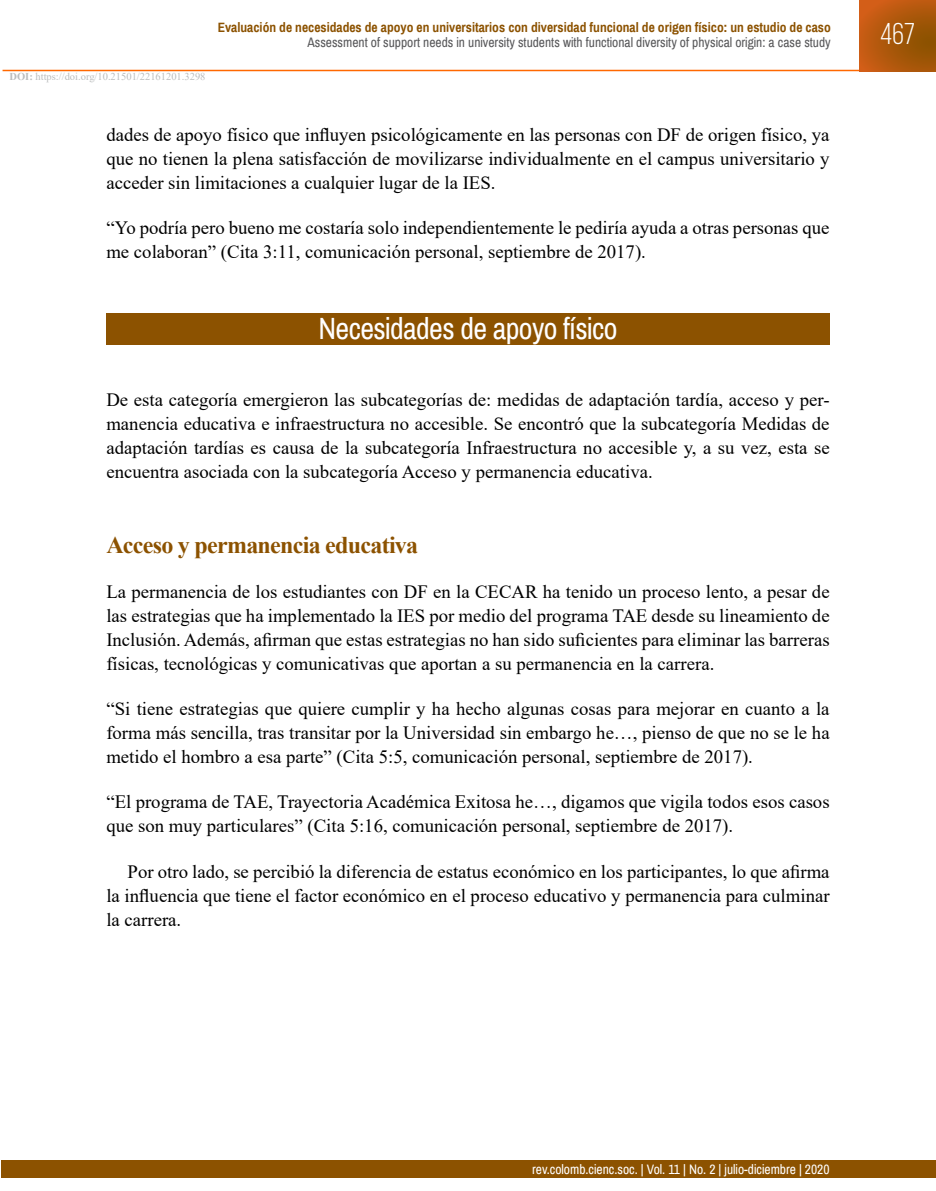
<style>
.page{position:relative;width:936px;height:1191px;background:#fff}
.page>*{position:absolute;margin:0;border:0;box-sizing:border-box;transform-origin:0 0}
.t1{font:30px "Archivo Narrow";letter-spacing:-.02em;color:#fff}
.t2{font:30px "Bebas Neue";color:#fff}
.t3{font:700 24px "Times New Roman";letter-spacing:-.03em;color:#8c5200}
.t4{font:18.75px/24px "Times New Roman";color:#000;text-align:justify}
.t5{font:700 13.5px "Archivo Narrow";color:#8c5200}
.t6{font:13.5px "Archivo Narrow";color:#58585a}
.t7{font:13.5px "Archivo Narrow";color:#fff}
.t8{font:10.5px "Times New Roman";color:#bbbdbe}
.s1{font-weight:700}
</style>
<div class="page">
<div style="left:2px;top:1160px;width:933px;height:18px;background:#8c5200"></div>
<hr style="left:3px;top:70px;width:856px;height:1px;background:#ff6800">
<svg style="left:859px;top:0;width:76px;height:71px;background:#b0580c"></svg>
<div style="left:106px;top:313px;width:723px;height:31px;background:#8c5200"></div>
<p class="t8" style="left:10px;top:69px;width:197px"><span class="s1">DOI:</span> https://doi.org/10.21501/22161201.3298</p>
<p class="t5" style="left:218px;top:19px;width:614px">Evaluación de necesidades de apoyo en universitarios con diversidad funcional de origen físico: un estudio de caso</p>
<p class="t6" style="left:307px;top:34px;width:525px">Assessment of support needs in university students with functional diversity of physical origin: a case study</p>
<p class="t4" style="left:106px;top:122px;width:724px">dades de apoyo físico que influyen psicológicamente en las personas con DF de origen físico, ya que no tienen la plena satisfacción de movilizarse individualmente en el campus universitario y acceder sin limitaciones a cualquier lugar de la IES.</p>
<p class="t4" style="left:106px;top:215px;width:724px">“Yo podría pero bueno me costaría solo independientemente le pediría ayuda a otras personas que me colaboran” (Cita 3:11, comunicación personal, septiembre de 2017).</p>
<h1 class="t1" style="left:318px;top:310px;width:300px">Necesidades de apoyo físico</h1>
<p class="t4" style="left:106px;top:386px;width:724px">De esta categoría emergieron las subcategorías de: medidas de adaptación tardía, acceso y per&shy;manencia educativa e infraestructura no accesible. Se encontró que la subcategoría Medidas de adaptación tardías es causa de la subcategoría Infraestructura no accesible y, a su vez, esta se encuentra asociada con la subcategoría Acceso y permanencia educativa.</p>
<p class="t3" style="left:106px;top:527px;width:313px">Acceso y permanencia educativa</p>
<p class="t4" style="left:106px;top:579px;width:724px">La permanencia de los estudiantes con DF en la CECAR ha tenido un proceso lento, a pesar de las estrategias que ha implementado la IES por medio del programa TAE desde su lineamiento de Inclusión. Además, afirman que estas estrategias no han sido suficientes para eliminar las barreras físicas, tecnológicas y comunicativas que aportan a su permanencia en la carrera.</p>
<p class="t4" style="left:106px;top:696px;width:724px">“Si tiene estrategias que quiere cumplir y ha hecho algunas cosas para mejorar en cuanto a la forma más sencilla, tras transitar por la Universidad sin embargo he…, pienso de que no se le ha metido el hombro a esa parte” (Cita 5:5, comunicación personal, septiembre de 2017).</p>
<p class="t4" style="left:106px;top:789px;width:724px">“El programa de TAE, Trayectoria Académica Exitosa he…, digamos que vigila todos esos casos que son muy particulares” (Cita 5:16, comunicación personal, septiembre de 2017).</p>
<p class="t4" style="left:106px;top:859px;width:724px;text-indent:21px">Por otro lado, se percibió la diferencia de estatus económico en los participantes, lo que afirma la influencia que tiene el factor económico en el proceso educativo y permanencia para culminar la carrera.</p>
<h1 class="t2" style="left:880px;top:18px;width:36px">467</h1>
<p class="t7" style="left:532px;top:1160px;width:299px">rev.colomb.cienc.soc. | Vol. 11 | No. 2 | julio-diciembre | 2020</p>
</div>
